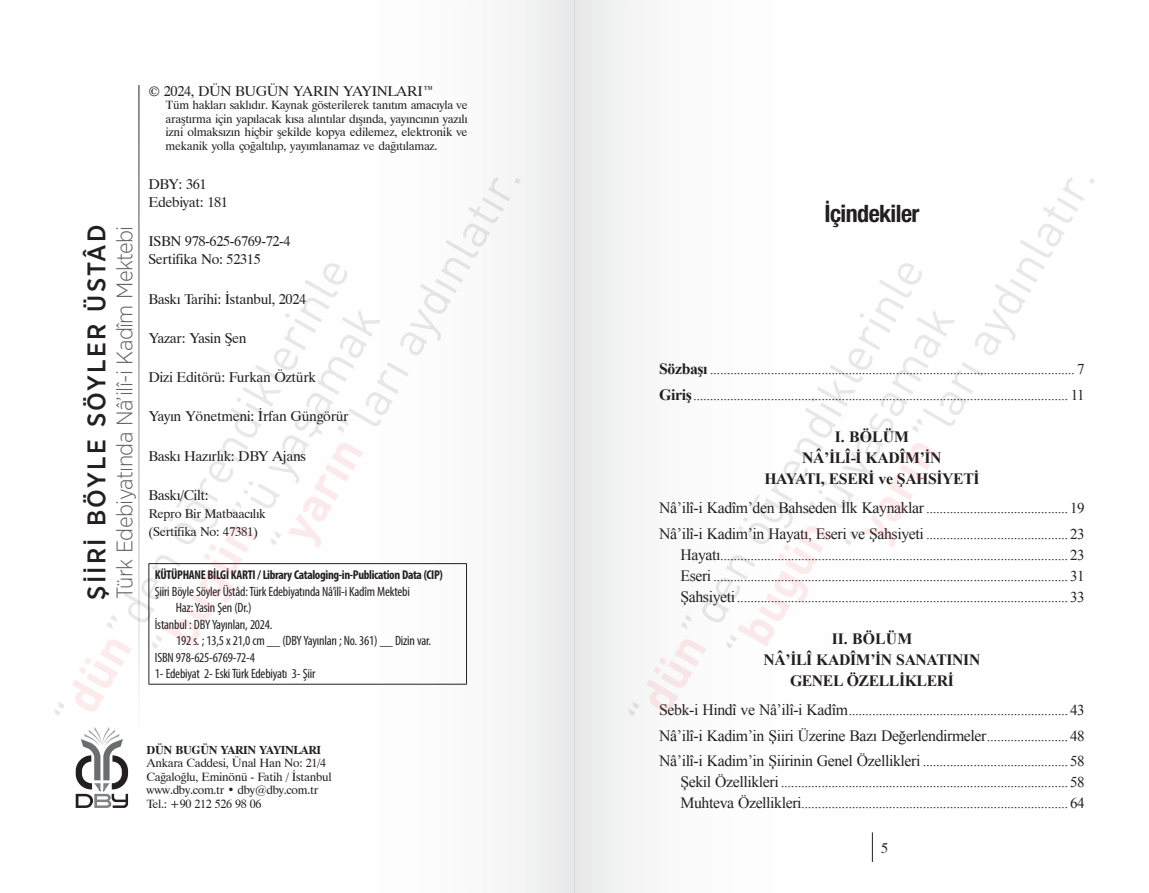
<style>
.page{position:relative;width:1149px;height:893px;background:#fff}
.page>*{position:absolute;margin:0;border:0;box-sizing:border-box;transform-origin:0 0}
.t1{font:500 25.5px "Gotham Narrow";letter-spacing:.085em;color:#231f20}
.t2{font:700 condensed 24px "Helvetica Neue LT Pro";letter-spacing:-.025em;color:#231f20}
.t3{font:300 22.5px "Gotham Narrow";letter-spacing:-.025em;color:#636366}
.t4{font:700 15.75px/21px "Times New Roman";letter-spacing:-.025em;color:#231f20;text-align:center}
.t5{font:15.75px "Times New Roman";letter-spacing:-.025em;color:#231f20}
.t6{font:15px/21px "Times New Roman";letter-spacing:-.025em;color:#231f20}
.t7{font:14.25px/18px "DBY";letter-spacing:-.025em;color:#231f20}
.t8{font:condensed 13.5px "Myriad Pro";letter-spacing:-.015em;color:#231f20}
.t9{font:700 condensed 12.75px "Myriad Pro";letter-spacing:-.025em;color:#231f20}
.t10{font:12.75px/18px "DBY";letter-spacing:-.025em;color:#231f20}
.t11{font:12px/13.5px "DBY";letter-spacing:-.025em;color:#231f20;text-align:justify}
.t12{font:700 12px "DBY";letter-spacing:-.025em;color:#231f20}
.s1{font-weight:700;font-size:15.75px}
.s2{font-size:15.75px}
.s3{font-size:15px}
</style>
<div class="page">
<div style="left:574px;top:0;width:574px;height:893px;background:linear-gradient(to right,#f5f5f5,#fff)"></div>
<div style="left:0;top:0;width:574px;height:893px;background:linear-gradient(to right,#fff,#f5f5f6)"></div>
<hr style="left:871px;top:832px;width:1px;height:30px;background:#231f20">
<hr style="left:148px;top:563px;width:319px;height:1px;background:#231f20">
<hr style="left:148px;top:564px;width:1px;height:120px;background:#231f20">
<hr style="left:466px;top:564px;width:1px;height:120px;background:#231f20">
<hr style="left:148px;top:684px;width:319px;height:1px;background:#231f20">
<hr style="left:138px;top:85px;width:1px;height:654px;background:#231f20">
<svg style="left:76px;top:727px;width:52px;height:81px"></svg>
<svg style="left:337px;top:177px;width:183px;height:256px"></svg>
<svg style="left:151px;top:309px;width:230px;height:340px"></svg>
<svg style="left:106px;top:263px;width:241px;height:366px"></svg>
<svg style="left:72px;top:639px;width:60px;height:73px"></svg>
<svg style="left:54px;top:701px;width:11px;height:15px"></svg>
<svg style="left:911px;top:177px;width:183px;height:256px"></svg>
<svg style="left:725px;top:309px;width:230px;height:340px"></svg>
<svg style="left:680px;top:263px;width:241px;height:366px"></svg>
<svg style="left:646px;top:639px;width:60px;height:73px"></svg>
<svg style="left:628px;top:701px;width:11px;height:15px"></svg>
<h1 class="t1" style="left:80px;top:600px;width:377px;rotate:-90deg">ŞİİRİ BÖYLE SÖYLER ÜSTÂD</h1>
<h3 class="t3" style="left:111px;top:599px;width:375px;rotate:-90deg">Türk Edebiyatında Nâ’ilî-i Kadîm Mektebi</h3>
<p class="t7" style="left:148px;top:82px;width:287px">© 2024, DÜN BUGÜN YARIN YAYINLARI™</p>
<p class="t11" style="left:165px;top:98px;width:303px">Tüm hakları saklıdır. Kaynak gösterilerek tanıtım amacıyla ve araştırma için yapılacak kısa alıntılar dışında, yayıncının yazılı izni olmaksızın hiçbir şekilde kopya edilemez, elektronik ve mekanik yolla çoğaltılıp, yayımlanamaz ve dağıtılamaz.</p>
<p class="t7" style="left:148px;top:175px;width:81px">DBY: 361<br>Edebiyat: 181</p>
<p class="t7" style="left:148px;top:232px;width:144px">ISBN 978-625-6769-72-4<br>Sertifika No: 52315</p>
<p class="t7" style="left:148px;top:290px;width:159px">Baskı Tarihi: İstanbul, 2024</p>
<p class="t7" style="left:148px;top:329px;width:100px">Yazar: Yasin Şen</p>
<p class="t7" style="left:148px;top:368px;width:169px">Dizi Editörü: Furkan Öztürk</p>
<p class="t7" style="left:148px;top:407px;width:202px">Yayın Yönetmeni: İrfan Güngörür</p>
<p class="t7" style="left:148px;top:447px;width:159px">Baskı Hazırlık: DBY Ajans</p>
<p class="t7" style="left:148px;top:486px;width:62px">Baskı/Cilt:</p>
<p class="t10" style="left:148px;top:504px;width:119px">Repro Bir Matbaacılık (Sertifika No: 47381)</p>
<p class="t9" style="left:155px;top:567px;width:289px">KÜTÜPHANE BİLGİ KARTI / Library Cataloging-in-Publication Data (CIP)</p>
<p class="t8" style="left:155px;top:583px;width:256px">Şiiri Böyle Söyler Üstâd: Türk Edebiyatında Nâ’ilî-i Kadîm Mektebi</p>
<p class="t8" style="left:176px;top:600px;width:77px">Haz: Yasin Şen (Dr.)</p>
<p class="t8" style="left:155px;top:616px;width:119px">İstanbul : DBY Yayınları, 2024.</p>
<p class="t8" style="left:176px;top:633px;width:256px">192 s. ; 13,5 x 21,0 cm __ (DBY Yayınları ; No. 361) __ Dizin var.</p>
<p class="t8" style="left:155px;top:649px;width:102px">ISBN 978-625-6769-72-4</p>
<p class="t8" style="left:155px;top:666px;width:162px">1- Edebiyat 2- Eski Türk Edebiyatı 3- Şiir</p>
<p class="t12" style="left:146px;top:743px;width:176px">DÜN BUGÜN YARIN YAYINLARI</p>
<p class="t11" style="left:146px;top:756px;width:186px;text-align:left">Ankara Caddesi, Ünal Han No: 21/4<br>Cağaloğlu, Eminönü - Fatih / İstanbul www.dby.com.tr • dby@dby.com.tr<br>Tel.: +90 212 526 98 06</p>
<h2 class="t2" style="left:824px;top:198px;width:97px">İçindekiler</h2>
<p class="t6" style="left:659px;top:356px;width:427px;line-height:25.2px"><span class="s1">Sözbaşı</span> ............................................................................................................ 7<br><span class="s1">Giriş</span> ............................................................................................................... 11</p>
<p class="t4" style="left:764px;top:426px;width:217px">I. BÖLÜM<br>NÂ’İLÎ-İ KADÎM’İN<br>HAYATI, ESERİ ve ŞAHSİYETİ</p>
<p class="t6" style="left:659px;top:495px;width:427px;line-height:25.2px"><span class="s2">Nâ’ilî-i Kadîm’den Bahseden İlk Kaynaklar</span> ..........................................19<br><span class="s2">Nâ’ilî-i Kadim’in Hayatı, Eseri ve Şahsiyeti</span> ..........................................23</p>
<p class="t6" style="left:680px;top:544px;width:405px;text-align:justify"><span class="s2">Hayatı</span>.......................................................................................................23<br><span class="s2">Eseri</span> .........................................................................................................31<br><span class="s2">Şahsiyeti</span> ..................................................................................................33</p>
<p class="t4" style="left:763px;top:628px;width:218px">II. BÖLÜM<br>NÂ’İLÎ KADÎM’İN SANATININ<br>GENEL ÖZELLİKLERİ</p>
<p class="t6" style="left:659px;top:699px;width:427px"><span class="s2">Sebk-i Hindî ve Nâ’ilî-i Kadîm</span> .................................................................43</p>
<p class="t5" style="left:659px;top:724px;width:427px">Nâ’ilî-i Kadim’in Şiiri Üzerine Bazı Değerlendirmeler <span class="s3">........................48</span></p>
<p class="t6" style="left:680px;top:750px;width:405px;text-align:justify;text-indent:-21px"><span class="s2">Nâ’ilî-i Kadim’in Şiirinin Genel Özellikleri</span> ...........................................58<br><span class="s2">Şekil Özellikleri</span> .....................................................................................58<br><span class="s2">Muhteva Özellikleri</span>...............................................................................64</p>
<p class="t7" style="left:881px;top:838px;width:9px">5</p>
</div>
